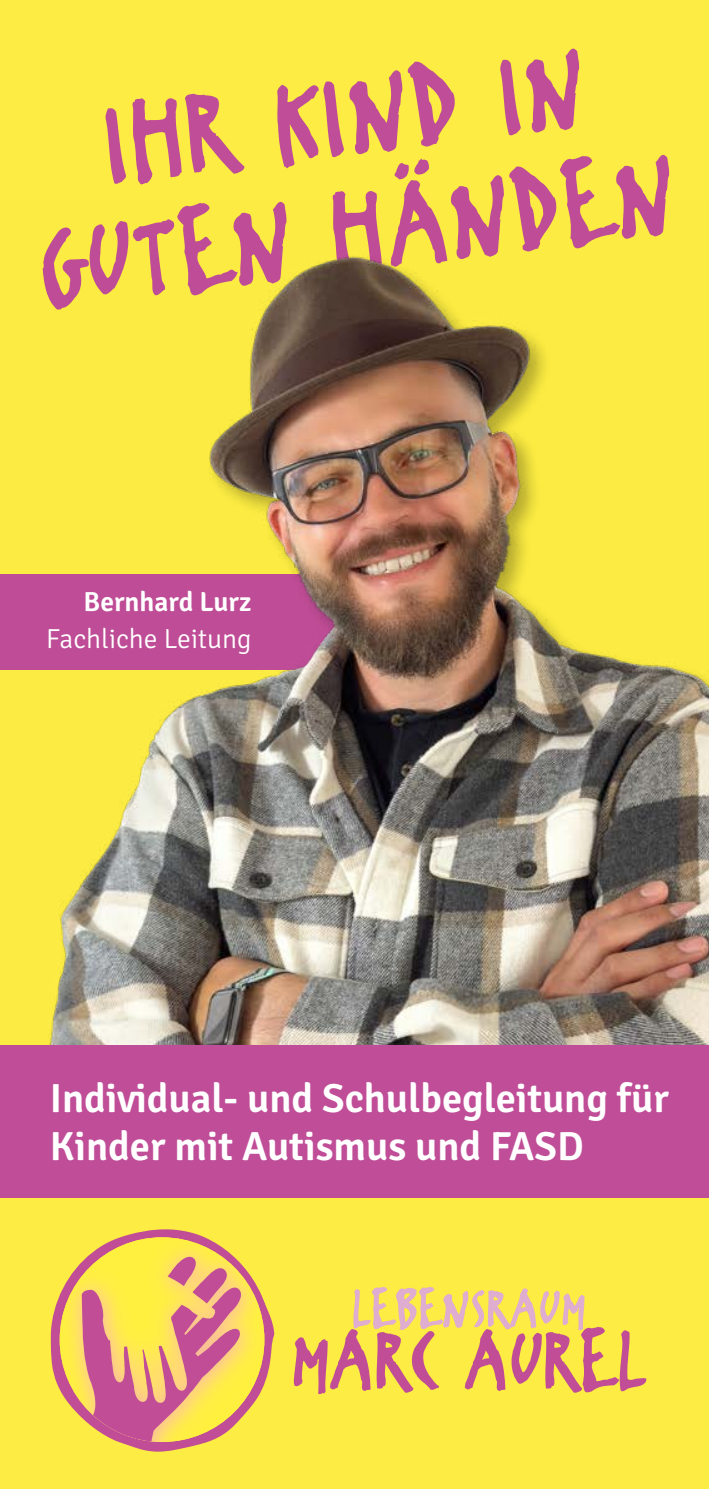
<style>
.page{position:relative;width:709px;height:1489px;background:#fff}
.page>*{position:absolute;margin:0;border:0;box-sizing:border-box;transform-origin:0 0}
.t1{font:131.75px/116.5px "Erikrighthand";color:#c04d97;text-align:center}
.t2{font:300 40.5px/48.8px "Signika";color:#fff}
.t3{font:300 27.5px/37.5px "Signika";color:#fff;text-align:right}
</style>
<div class="page">
<div style="left:1px;top:0;width:708px;height:1488px;background:#fcec43"></div>
<img style="left:1px;top:256px;width:708px;height:789px">
<div style="left:0;top:1045px;width:709px;height:155px;background:#c04d97"></div>
<div style="left:0;top:1198px;width:709px;height:290px;background:#fcec43"></div>
<svg style="left:294px;top:1287px;width:352px;height:107px"></svg>
<svg style="left:51px;top:1229px;width:223px;height:222px"></svg>
<img style="left:60px;top:1237px;width:204px;height:204px;border-radius:102px">
<svg style="left:78px;top:1252px;width:167px;height:189px"></svg>
<h1 class="t1" style="left:19px;top:100px;width:641px;rotate:-7deg">IHR KIND IN<br>GUTEN HÄNDEN</h1>
<p class="t3" style="left:46px;top:581px;width:207px">Bernhard Lurz<br>Fachliche Leitung</p>
<p class="t2" style="left:50px;top:1070px;width:620px">Individual- und Schulbegleitung für<br>Kinder mit Autismus und FASD</p>
</div>
